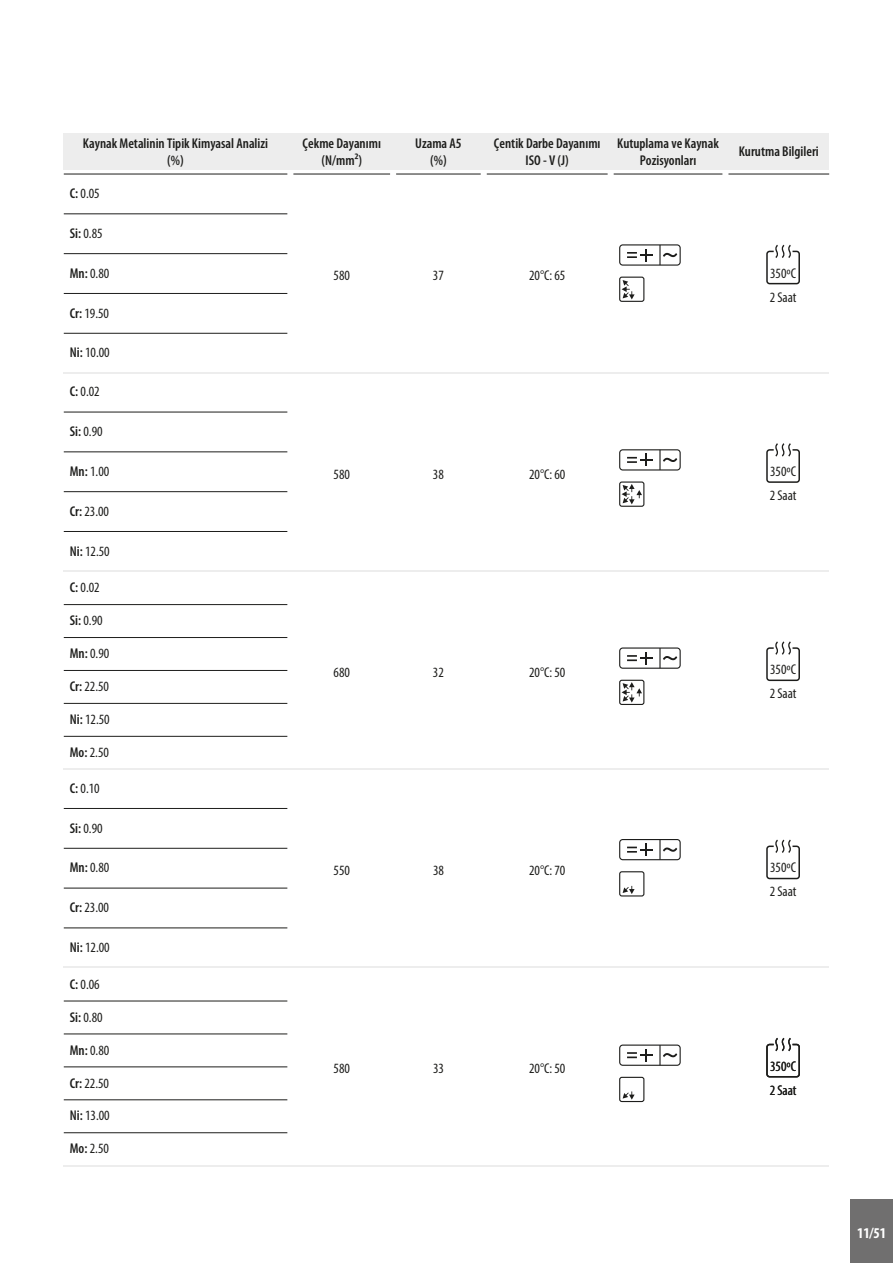
<style>
.page{position:relative;width:893px;height:1263px;background:#fff}
.page>*{position:absolute;margin:0;border:0;box-sizing:border-box;transform-origin:0 0}
.t1{font:700 condensed 15px "Myriad Pro";color:#fff}
.t2{font:condensed 14.25px/24px "Myriad Pro";color:#1d1d1b}
.t3{font:600 condensed 14.25px/17.1px "Myriad Pro";color:#1d1d1b;text-align:center}
.s1{font-weight:600}
</style>
<div class="page">
<div style="left:850px;top:1199px;width:43px;height:64px;background:#706f6f"></div>
<div style="left:64px;top:134px;width:765px;height:36px;background:#ededed"></div>
<hr style="left:64px;top:174px;width:223px;height:1px;background:#1d1d1b">
<hr style="left:293px;top:174px;width:97px;height:1px;background:#1d1d1b">
<hr style="left:487px;top:174px;width:121px;height:1px;background:#1d1d1b">
<hr style="left:614px;top:174px;width:108px;height:1px;background:#1d1d1b">
<hr style="left:728px;top:174px;width:101px;height:1px;background:#1d1d1b">
<hr style="left:396px;top:174px;width:85px;height:1px;background:#1d1d1b">
<div style="left:766px;top:647px;width:34px;height:34px;border:2px solid #1d1d1b;border-radius:3px"></div>
<svg style="left:775px;top:641px;width:16px;height:14px"></svg>
<hr style="left:64px;top:768px;width:223px;height:1px;background:#1d1d1b">
<div style="left:766px;top:845px;width:34px;height:34px;border:2px solid #1d1d1b;border-radius:3px"></div>
<svg style="left:775px;top:839px;width:16px;height:14px"></svg>
<div style="left:766px;top:449px;width:34px;height:34px;border:2px solid #1d1d1b;border-radius:3px"></div>
<svg style="left:775px;top:443px;width:16px;height:14px"></svg>
<div style="left:766px;top:1044px;width:34px;height:33px;border:2px solid #1d1d1b;border-radius:3px"></div>
<svg style="left:775px;top:1038px;width:16px;height:13px"></svg>
<hr style="left:64px;top:214px;width:223px;height:1px;background:#1d1d1b">
<hr style="left:64px;top:253px;width:223px;height:1px;background:#1d1d1b">
<hr style="left:64px;top:293px;width:223px;height:1px;background:#1d1d1b">
<hr style="left:64px;top:333px;width:223px;height:1px;background:#1d1d1b">
<hr style="left:64px;top:372px;width:765px;height:1px;background:#ededed">
<hr style="left:64px;top:412px;width:223px;height:1px;background:#1d1d1b">
<hr style="left:64px;top:452px;width:223px;height:1px;background:#1d1d1b">
<hr style="left:64px;top:491px;width:223px;height:1px;background:#1d1d1b">
<hr style="left:64px;top:531px;width:223px;height:1px;background:#1d1d1b">
<hr style="left:64px;top:570px;width:765px;height:2px;background:#ededed">
<svg style="left:622px;top:280px;width:13px;height:19px"></svg>
<div style="left:619px;top:277px;width:25px;height:25px;border:1px solid #1d1d1b;border-radius:2px"></div>
<div style="left:619px;top:244px;width:62px;height:22px;border:1px solid #1d1d1b;border-radius:3px"></div>
<hr style="left:659px;top:245px;width:2px;height:20px;background:#1d1d1b">
<svg style="left:663px;top:253px;width:14px;height:4px"></svg>
<svg style="left:627px;top:249px;width:26px;height:12px"></svg>
<hr style="left:64px;top:808px;width:223px;height:1px;background:#1d1d1b">
<hr style="left:64px;top:848px;width:223px;height:1px;background:#1d1d1b">
<hr style="left:64px;top:888px;width:223px;height:1px;background:#1d1d1b">
<hr style="left:64px;top:928px;width:223px;height:1px;background:#1d1d1b">
<hr style="left:64px;top:967px;width:765px;height:1px;background:#ededed">
<svg style="left:623px;top:886px;width:12px;height:8px"></svg>
<div style="left:619px;top:871px;width:25px;height:25px;border:1px solid #1d1d1b;border-radius:2px"></div>
<div style="left:619px;top:839px;width:62px;height:21px;border:1px solid #1d1d1b;border-radius:3px"></div>
<hr style="left:659px;top:839px;width:2px;height:21px;background:#1d1d1b">
<svg style="left:663px;top:847px;width:14px;height:5px"></svg>
<svg style="left:627px;top:843px;width:26px;height:13px"></svg>
<svg style="left:623px;top:1091px;width:12px;height:9px"></svg>
<div style="left:619px;top:1077px;width:25px;height:25px;border:1px solid #1d1d1b;border-radius:2px"></div>
<div style="left:619px;top:1044px;width:62px;height:22px;border:1px solid #1d1d1b;border-radius:3px"></div>
<hr style="left:659px;top:1045px;width:2px;height:20px;background:#1d1d1b">
<svg style="left:663px;top:1053px;width:14px;height:4px"></svg>
<svg style="left:627px;top:1049px;width:26px;height:12px"></svg>
<svg style="left:622px;top:484px;width:20px;height:20px"></svg>
<div style="left:619px;top:481px;width:25px;height:26px;border:1px solid #1d1d1b;border-radius:2px"></div>
<div style="left:619px;top:449px;width:62px;height:21px;border:1px solid #1d1d1b;border-radius:3px"></div>
<hr style="left:659px;top:450px;width:2px;height:20px;background:#1d1d1b">
<svg style="left:663px;top:458px;width:14px;height:4px"></svg>
<svg style="left:627px;top:453px;width:26px;height:13px"></svg>
<svg style="left:622px;top:682px;width:20px;height:21px"></svg>
<div style="left:619px;top:680px;width:25px;height:25px;border:1px solid #1d1d1b;border-radius:2px"></div>
<div style="left:619px;top:647px;width:62px;height:22px;border:1px solid #1d1d1b;border-radius:3px"></div>
<hr style="left:659px;top:648px;width:2px;height:20px;background:#1d1d1b">
<svg style="left:663px;top:656px;width:14px;height:4px"></svg>
<svg style="left:627px;top:652px;width:26px;height:12px"></svg>
<div style="left:766px;top:251px;width:34px;height:33px;border:2px solid #1d1d1b;border-radius:3px"></div>
<svg style="left:775px;top:245px;width:16px;height:13px"></svg>
<hr style="left:64px;top:1001px;width:223px;height:1px;background:#1d1d1b">
<hr style="left:64px;top:1034px;width:223px;height:1px;background:#1d1d1b">
<hr style="left:64px;top:1066px;width:223px;height:1px;background:#1d1d1b">
<hr style="left:64px;top:1099px;width:223px;height:1px;background:#1d1d1b">
<hr style="left:64px;top:1132px;width:223px;height:1px;background:#1d1d1b">
<hr style="left:64px;top:1165px;width:765px;height:1px;background:#ededed">
<hr style="left:64px;top:604px;width:223px;height:1px;background:#1d1d1b">
<hr style="left:64px;top:637px;width:223px;height:1px;background:#1d1d1b">
<hr style="left:64px;top:670px;width:223px;height:1px;background:#1d1d1b">
<hr style="left:64px;top:703px;width:223px;height:1px;background:#1d1d1b">
<hr style="left:64px;top:736px;width:223px;height:1px;background:#1d1d1b">
<hr style="left:64px;top:769px;width:765px;height:1px;background:#ededed">
<p class="t3" style="left:83px;top:134px;width:187px">Kaynak Metalinin Tipik Kimyasal Analizi (%)</p>
<p class="t3" style="left:303px;top:134px;width:80px">Çekme Dayanımı (N/mm²)</p>
<p class="t3" style="left:494px;top:134px;width:108px">Çentik Darbe Dayanımı<br>ISO - V (J)</p>
<p class="t3" style="left:617px;top:134px;width:103px">Kutuplama ve Kaynak<br>Pozisyonları</p>
<p class="t3" style="left:739px;top:143px;width:82px">Kurutma Bilgileri</p>
<p class="t3" style="left:415px;top:134px;width:48px">Uzama A5 (%)</p>
<p class="t2" style="left:70px;top:181px;width:31px"><span class="s1">C:</span> 0.05</p>
<p class="t2" style="left:70px;top:221px;width:34px"><span class="s1">Si:</span> 0.85</p>
<p class="t2" style="left:70px;top:261px;width:41px"><span class="s1">Mn:</span> 0.80</p>
<p class="t2" style="left:70px;top:301px;width:41px"><span class="s1">Cr:</span> 19.50</p>
<p class="t2" style="left:70px;top:340px;width:41px"><span class="s1">Ni:</span> 10.00</p>
<p class="t2" style="left:70px;top:379px;width:31px"><span class="s1">C:</span> 0.02</p>
<p class="t2" style="left:70px;top:419px;width:34px"><span class="s1">Si:</span> 0.90</p>
<p class="t2" style="left:70px;top:459px;width:41px"><span class="s1">Mn:</span> 1.00</p>
<p class="t2" style="left:70px;top:499px;width:41px"><span class="s1">Cr:</span> 23.00</p>
<p class="t2" style="left:70px;top:539px;width:41px"><span class="s1">Ni:</span> 12.50</p>
<p class="t2" style="left:70px;top:575px;width:31px"><span class="s1">C:</span> 0.02</p>
<p class="t2" style="left:70px;top:608px;width:34px"><span class="s1">Si:</span> 0.90</p>
<p class="t2" style="left:70px;top:641px;width:41px"><span class="s1">Mn:</span> 0.90</p>
<p class="t2" style="left:70px;top:674px;width:41px"><span class="s1">Cr:</span> 22.50</p>
<p class="t2" style="left:70px;top:707px;width:41px"><span class="s1">Ni:</span> 12.50</p>
<p class="t2" style="left:70px;top:740px;width:41px"><span class="s1">Mo:</span> 2.50</p>
<p class="t2" style="left:70px;top:776px;width:31px"><span class="s1">C:</span> 0.10</p>
<p class="t2" style="left:70px;top:816px;width:34px"><span class="s1">Si:</span> 0.90</p>
<p class="t2" style="left:70px;top:855px;width:41px"><span class="s1">Mn:</span> 0.80</p>
<p class="t2" style="left:70px;top:895px;width:41px"><span class="s1">Cr:</span> 23.00</p>
<p class="t2" style="left:70px;top:935px;width:41px"><span class="s1">Ni:</span> 12.00</p>
<p class="t2" style="left:70px;top:972px;width:31px"><span class="s1">C:</span> 0.06</p>
<p class="t2" style="left:70px;top:1005px;width:34px"><span class="s1">Si:</span> 0.80</p>
<p class="t2" style="left:70px;top:1038px;width:41px"><span class="s1">Mn:</span> 0.80</p>
<p class="t2" style="left:70px;top:1071px;width:41px"><span class="s1">Cr:</span> 22.50</p>
<p class="t2" style="left:70px;top:1103px;width:41px"><span class="s1">Ni:</span> 13.00</p>
<p class="t2" style="left:70px;top:1136px;width:41px"><span class="s1">Mo:</span> 2.50</p>
<p class="t2" style="left:334px;top:264px;width:18px">580</p>
<p class="t2" style="left:433px;top:264px;width:12px">37</p>
<p class="t2" style="left:529px;top:264px;width:38px">20°C: 65</p>
<p class="t2" style="left:770px;top:261px;width:28px">350ºC<br>2 Saat</p>
<p class="t2" style="left:334px;top:462px;width:18px">580</p>
<p class="t2" style="left:433px;top:462px;width:12px">38</p>
<p class="t2" style="left:529px;top:462px;width:38px">20°C: 60</p>
<p class="t2" style="left:770px;top:459px;width:28px">350ºC<br>2 Saat</p>
<p class="t2" style="left:334px;top:660px;width:18px">680</p>
<p class="t2" style="left:433px;top:660px;width:12px">32</p>
<p class="t2" style="left:529px;top:660px;width:38px">20°C: 50</p>
<p class="t2" style="left:770px;top:657px;width:28px">350ºC<br>2 Saat</p>
<p class="t2" style="left:334px;top:858px;width:18px">550</p>
<p class="t2" style="left:433px;top:858px;width:12px">38</p>
<p class="t2" style="left:529px;top:858px;width:38px">20°C: 70</p>
<p class="t2" style="left:770px;top:856px;width:28px">350ºC<br>2 Saat</p>
<p class="t2" style="left:334px;top:1056px;width:18px">580</p>
<p class="t2" style="left:433px;top:1056px;width:12px">33</p>
<p class="t2" style="left:529px;top:1056px;width:38px">20°C: 50</p>
<p class="t2" style="left:770px;top:1054px;width:28px">350ºC<br>2 Saat</p>
<p class="t1" style="left:857px;top:1223px;width:31px">11/51</p>
</div>
